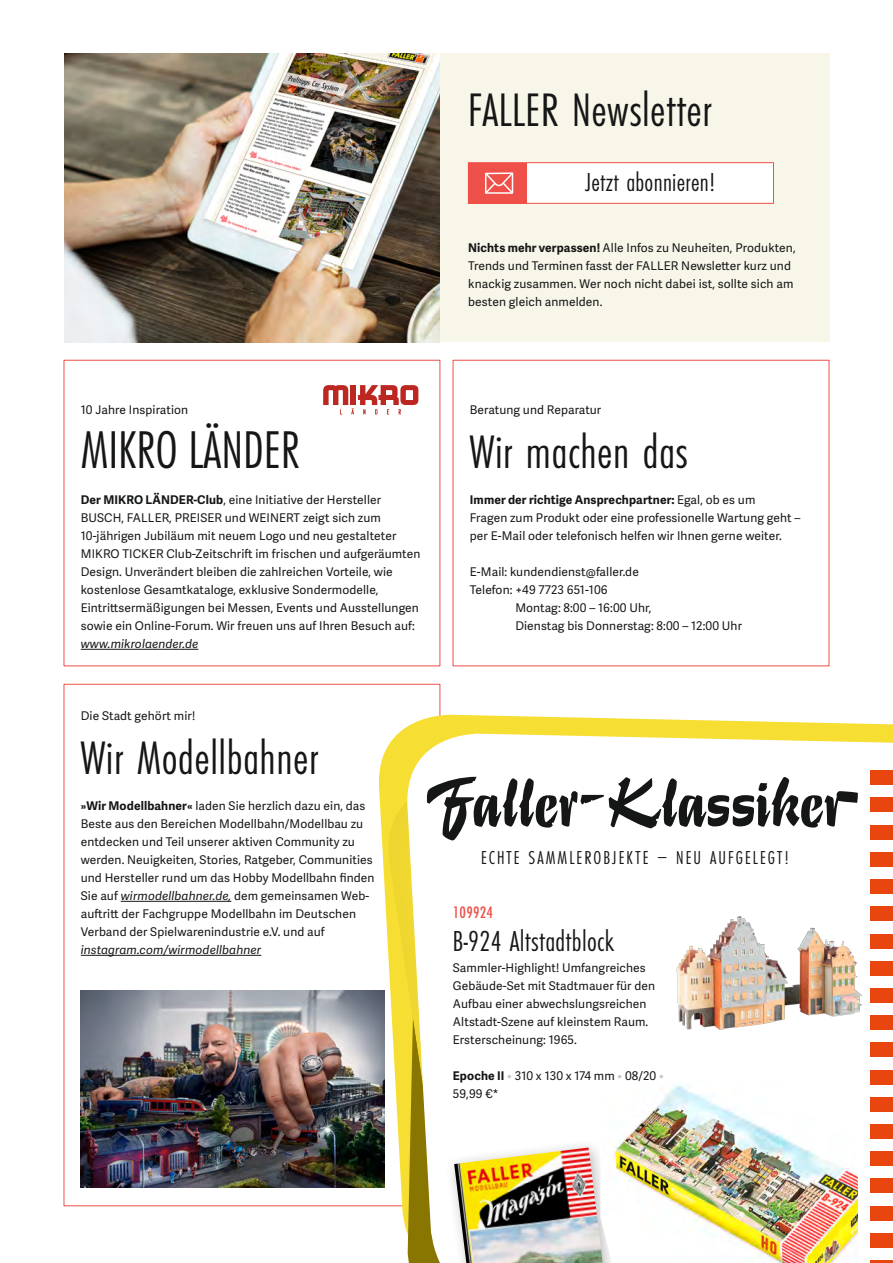
<style>
.page{position:relative;width:893px;height:1263px;background:#fff}
.page>*{position:absolute;margin:0;border:0;box-sizing:border-box;transform-origin:0 0}
.Headline_32_5pt{font:48.75px "Futura EF Light Con";letter-spacing:.01em;color:#151616}
.Top-Headline{font:48.75px "Futura EF Light Con";letter-spacing:.01em;color:#151616}
.Top-Headline-2{font:300 condensed 48.75px "Futura";letter-spacing:.01em;color:#151616}
.B_Artikelname{font:30px "Futura EF Light Con";letter-spacing:.01em;color:#151616}
.Headline_18pt{font:27px "Futura EF Light Con";letter-spacing:.01em;color:#151616}
.t1{font:19.35px "Futura EF Light Con";letter-spacing:.105em;color:#151616}
.B_C_Artikelnummer{font:17.25px "Futura EF Medium Con";letter-spacing:.01em;color:#ef5049}
.Top-Headline-3{font:12px/18px "Adelle Sans";letter-spacing:.01em;color:#151616}
.Artikelbeschreibung{font:12px/18px "Adelle Sans";letter-spacing:.01em;color:#151616}
.Fließtext{font:12px/18px "Adelle Sans";letter-spacing:.01em;color:#151616}
.s1{font-weight:700}
.s2{font-style:italic}
.s3{color:#c5c5c5}
</style>
<div class="page">
<div style="left:64px;top:684px;width:376px;height:522px;background:#fff;border:1px solid #ef5049"></div>
<div style="left:64px;top:54px;width:765px;height:288px;background:#f8f5e9"></div>
<svg style="left:323px;top:385px;width:95px;height:29px"></svg>
<img style="left:64px;top:54px;width:376px;height:288px">
<img style="left:81px;top:990px;width:294px;height:197px">
<div style="left:468px;top:162px;width:306px;height:42px;background:#fff;border:1px solid #ef5049"></div>
<div style="left:468px;top:163px;width:59px;height:40px;background:#ef5049"></div>
<svg style="left:485px;top:172px;width:29px;height:22px"></svg>
<svg style="left:380px;top:694px;width:513px;height:521px"></svg>
<svg style="left:403px;top:732px;width:490px;height:531px"></svg>
<div style="left:859px;top:761px;width:34px;height:502px;background:#fff"></div>
<div style="left:871px;top:1097px;width:22px;height:14px;background:#e8460e"></div>
<div style="left:871px;top:934px;width:22px;height:14px;background:#e8460e"></div>
<div style="left:871px;top:1233px;width:22px;height:14px;background:#e8460e"></div>
<div style="left:871px;top:1015px;width:22px;height:15px;background:#e8460e"></div>
<div style="left:871px;top:852px;width:22px;height:14px;background:#e8460e"></div>
<div style="left:871px;top:771px;width:22px;height:14px;background:#e8460e"></div>
<div style="left:871px;top:825px;width:22px;height:14px;background:#e8460e"></div>
<div style="left:871px;top:1124px;width:22px;height:14px;background:#e8460e"></div>
<div style="left:871px;top:961px;width:22px;height:14px;background:#e8460e"></div>
<hr style="left:871px;top:1260px;width:22px;height:3px;background:#e8460e">
<div style="left:871px;top:1043px;width:22px;height:14px;background:#e8460e"></div>
<div style="left:871px;top:879px;width:22px;height:15px;background:#e8460e"></div>
<div style="left:871px;top:798px;width:22px;height:14px;background:#e8460e"></div>
<div style="left:871px;top:1070px;width:22px;height:14px;background:#e8460e"></div>
<div style="left:871px;top:907px;width:22px;height:14px;background:#e8460e"></div>
<div style="left:871px;top:1151px;width:22px;height:15px;background:#e8460e"></div>
<div style="left:871px;top:988px;width:22px;height:14px;background:#e8460e"></div>
<div style="left:871px;top:1179px;width:22px;height:14px;background:#e8460e"></div>
<div style="left:871px;top:1206px;width:22px;height:14px;background:#e8460e"></div>
<img style="left:673px;top:914px;width:189px;height:120px">
<div style="left:445px;top:1138px;width:182px;height:125px;background:#fff"></div>
<img style="left:454px;top:1147px;width:146px;height:116px">
<img style="left:600px;top:1081px;width:258px;height:182px">
<hr style="left:81px;top:649px;width:117px;height:1px;background:#151616">
<hr style="left:121px;top:901px;width:110px;height:1px;background:#151616">
<hr style="left:81px;top:955px;width:180px;height:1px;background:#151616">
<svg style="left:427px;top:777px;width:431px;height:63px"></svg>
<p class="Headline_32_5pt" style="left:468px;top:83px;width:245px">FALLER Newsletter</p>
<p class="Headline_18pt" style="left:585px;top:168px;width:132px">Jetzt abonnieren!</p>
<p class="Fließtext" style="left:468px;top:238px;width:329px"><span class="s1">Nichts mehr verpassen!</span> Alle Infos zu Neuheiten, Produkten, Trends und Terminen fasst der FALLER Newsletter kurz und knackig zusammen. Wer noch nicht dabei ist, sollte sich am besten gleich anmelden.</p>
<p class="Top-Headline-3" style="left:81px;top:400px;width:109px">10 Jahre Inspiration</p>
<p class="Top-Headline-2" style="left:81px;top:419px;width:220px">MIKRO LÄNDER</p>
<p class="Top-Headline-3" style="left:81px;top:490px;width:341px"><span class="s1">Der MIKRO LÄNDER-Club</span>, eine Initiative der Hersteller BUSCH, FALLER, PREISER und WEINERT zeigt sich zum 10-jährigen Jubiläum mit neuem Logo und neu gestalteter MIKRO TICKER Club-Zeitschrift im frischen und aufgeräumten Design. Unverändert bleiben die zahlreichen Vorteile, wie kostenlose Gesamtkataloge, exklusive Sondermodelle, Eintrittsermäßigungen bei Messen, Events und Ausstellungen sowie ein Online-Forum. Wir freuen uns auf Ihren Besuch auf: <span class="s2">www.mikrolaender.de</span></p>
<p class="Top-Headline-3" style="left:81px;top:706px;width:116px">Die Stadt gehört mir!</p>
<p class="Top-Headline" style="left:81px;top:731px;width:239px">Wir Modellbahner</p>
<p class="Top-Headline-3" style="left:81px;top:796px;width:295px"><span class="s1">»Wir Modellbahner«</span> laden Sie herzlich dazu ein, das Beste aus den Bereichen Modellbahn/Modellbau zu entdecken und Teil unserer aktiven Community zu werden. Neuigkeiten, Stories, Ratgeber, Communities und Hersteller rund um das Hobby Modellbahn finden Sie auf <span class="s2">wirmodellbahner.de,</span> dem gemeinsamen Web&shy;auftritt der Fachgruppe Modellbahn im Deutschen Verband der Spielwarenindustrie e.V. und auf <span class="s2">instagram.com/wirmodellbahner</span></p>
<p class="Top-Headline-3" style="left:470px;top:400px;width:133px">Beratung und Reparatur</p>
<p class="Headline_32_5pt" style="left:470px;top:425px;width:219px">Wir machen das</p>
<p class="Top-Headline-3" style="left:470px;top:490px;width:332px"><span class="s1">Immer der richtige Ansprechpartner:</span> Egal, ob es um<br>Fragen zum Produkt oder eine professionelle Wartung geht – per E-Mail oder telefonisch helfen wir Ihnen gerne weiter.</p>
<p class="Top-Headline-3" style="left:470px;top:562px;width:171px">E-Mail: kundendienst@faller.de</p>
<p class="Top-Headline-3" style="left:515px;top:580px;width:228px;text-indent:-45px">Telefon: +49 7723 651-106<br>Montag: 8:00 – 16:00 Uhr,<br>Dienstag bis Donnerstag: 8:00 – 12:00 Uhr</p>
<p class="t1" style="left:481px;top:847px;width:310px">ECHTE SAMMLEROBJEKTE – NEU AUFGELEGT!</p>
<p class="B_C_Artikelnummer" style="left:453px;top:903px;width:42px">109924</p>
<p class="B_Artikelname" style="left:453px;top:925px;width:163px">B-924 Altstadtblock</p>
<p class="Artikelbeschreibung" style="left:453px;top:958px;width:204px">Sammler-Highlight! Umfangreiches Gebäude-Set mit Stadtmauer für den Aufbau einer abwechslungsreichen Altstadt-Szene auf kleinstem Raum.<br>Ersterscheinung: 1965.</p>
<p class="Artikelbeschreibung" style="left:453px;top:1066px;width:213px"><span class="s1">Epoche II</span> <span class="s3">•</span> 310 x 130 x 174 mm <span class="s3">•</span> 08/20 <span class="s3">•<br></span>59,99 €*</p>
</div>
